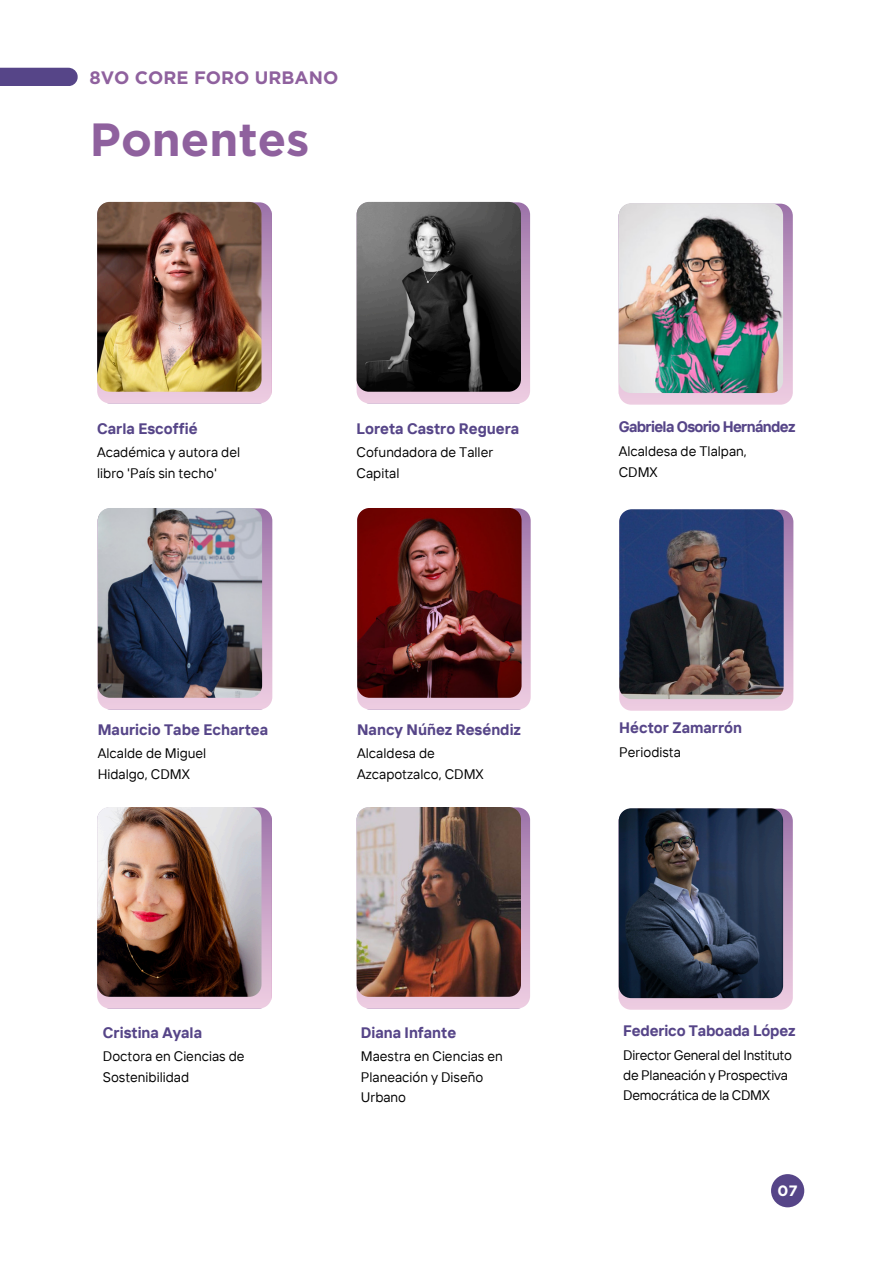
<style>
.page{position:relative;width:894px;height:1264px;background:#fff}
.page>*{position:absolute;margin:0;border:0;box-sizing:border-box;transform-origin:0 0}
.t1{font:700 46.5px "Gotham";color:#8f619e}
.t2{font:700 18px "Gotham";color:#8f619e}
.t3{font:700 15.15px "TT Interphases";color:#564588}
.t4{font:700 15.15px "TT Interphases";letter-spacing:-.04em;color:#564588}
.t5{font:700 15px "Gotham";color:#fff}
.t6{font:13.8px/20.7px "TT Interphases";color:#000}
.t7{font:13.8px/20.2px "TT Interphases";letter-spacing:-.02em;color:#000}
</style>
<div class="page">
<div style="left:770px;top:1174px;width:34px;height:33px;background:#564588;border-radius:50%"></div>
<svg style="left:97px;top:807px;width:174px;height:201px;background:#d3b1cc"></svg>
<div style="left:356px;top:807px;width:174px;height:201px;background:linear-gradient(to bottom,#a178ac,#f1cfe3);border-radius:12px"></div>
<img style="left:97px;top:807px;width:164px;height:189px">
<img style="left:356px;top:807px;width:165px;height:189px">
<svg style="left:618px;top:808px;width:174px;height:201px;background:#cfafcb"></svg>
<img style="left:618px;top:808px;width:164px;height:190px">
<svg style="left:97px;top:202px;width:174px;height:201px;background:#d8b5d0"></svg>
<div style="left:356px;top:202px;width:174px;height:201px;background:linear-gradient(to bottom,#a177ac,#f1cfe3);border-radius:12px"></div>
<img style="left:97px;top:202px;width:164px;height:190px">
<img style="left:356px;top:202px;width:165px;height:190px">
<svg style="left:618px;top:204px;width:174px;height:200px;background:#dab9d4"></svg>
<img style="left:618px;top:203px;width:164px;height:190px">
<div style="left:98px;top:508px;width:174px;height:201px;background:linear-gradient(to bottom,#a178ac,#efcee2);border-radius:12px"></div>
<svg style="left:357px;top:508px;width:173px;height:201px;background:#d2adc8"></svg>
<img style="left:98px;top:508px;width:164px;height:189px">
<img style="left:357px;top:508px;width:164px;height:189px">
<svg style="left:619px;top:509px;width:174px;height:201px;background:#d4b2d0"></svg>
<img style="left:619px;top:509px;width:164px;height:190px">
<svg style="left:0;top:68px;width:78px;height:18px"></svg>
<h3 class="t2" style="left:89px;top:67px;width:250px">8VO CORE FORO URBANO</h3>
<h1 class="t1" style="left:90px;top:111px;width:221px">Ponentes</h1>
<h3 class="t3" style="left:97px;top:419px;width:102px">Carla Escoffié</h3>
<p class="t3" style="left:356px;top:419px;width:164px">Loreta Castro Reguera</p>
<p class="t6" style="left:97px;top:442px;width:144px">Académica y autora del libro 'País sin techo'</p>
<p class="t6" style="left:356px;top:442px;width:138px">Cofundadora de Taller<br>Capital</p>
<p class="t3" style="left:98px;top:719px;width:172px">Mauricio Tabe Echartea</p>
<p class="t3" style="left:357px;top:719px;width:165px">Nancy Núñez Reséndiz</p>
<h3 class="t6" style="left:98px;top:742px;width:110px">Alcalde de Miguel<br>Hidalgo, CDMX</h3>
<p class="t6" style="left:357px;top:742px;width:128px">Alcaldesa de<br>Azcapotzalco, CDMX</p>
<p class="t3" style="left:103px;top:1022px;width:101px">Cristina Ayala</p>
<p class="t3" style="left:361px;top:1022px;width:97px">Diana Infante</p>
<h3 class="t6" style="left:103px;top:1045px;width:143px">Doctora en Ciencias de<br>Sostenibilidad</h3>
<p class="t6" style="left:361px;top:1045px;width:143px">Maestra en Ciencias en<br>Planeación y Diseño<br>Urbano</p>
<h3 class="t4" style="left:618px;top:417px;width:178px">Gabriela Osorio Hernández</h3>
<p class="t6" style="left:618px;top:441px;width:130px;line-height:20.2px">Alcaldesa de Tlalpan,<br>CDMX</p>
<p class="t3" style="left:619px;top:718px;width:124px">Héctor Zamarrón</p>
<p class="t6" style="left:619px;top:741px;width:63px">Periodista</p>
<p class="t3" style="left:623px;top:1020px;width:174px">Federico Taboada López</p>
<p class="t7" style="left:623px;top:1044px;width:170px">Director General del Instituto de Planeación y Prospectiva<br>Democrática de la CDMX</p>
<h2 class="t5" style="left:777px;top:1181px;width:22px">07</h2>
</div>
